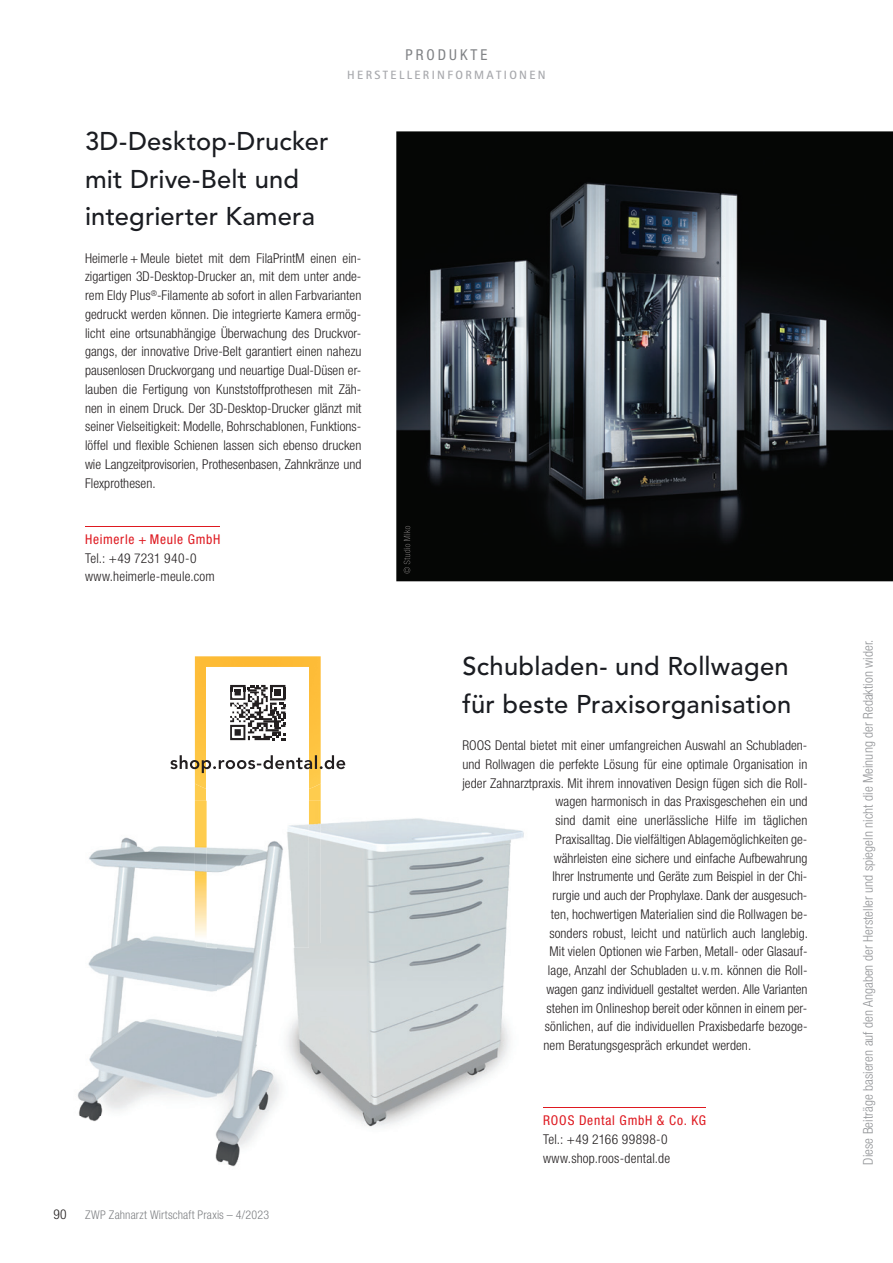
<style>
.page{position:relative;width:893px;height:1263px;background:#fff}
.page>*{position:absolute;margin:0;border:0;box-sizing:border-box;transform-origin:0 0}
.t1{font:500 25.5px/37.5px "Avenir LT Std";letter-spacing:.01em;color:#1a1c21}
.t2{font:condensed 15px "Helvetica Neue LT Std";letter-spacing:.2em;color:#808285}
.t3{font:300 condensed 13.5px/18.8px "Helvetica Neue LT Std";letter-spacing:.005em;color:#231f20}
.t4{font:300 condensed 13.5px "Helvetica Neue LT Std";letter-spacing:.005em;color:#939598}
.t5{font:condensed 13.5px "Helvetica Neue LT Std";letter-spacing:.06em;color:#de1920}
.t6{font:300 condensed 12px "Helvetica Neue LT Std";letter-spacing:.015em;color:#808285}
.t7{font:700 12px "Rotis Sans Serif";letter-spacing:.2em;color:#a8a9ad}
</style>
<div class="page">
<hr style="left:543px;top:1108px;width:162px;height:1px;background:#de1920">
<hr style="left:85px;top:526px;width:135px;height:1px;background:#de1920">
<img style="left:77px;top:801px;width:140px;height:360px">
<img style="left:269px;top:818px;width:255px;height:309px">
<img style="left:217px;top:948px;width:52px;height:219px">
<img style="left:195px;top:801px;width:126px;height:142px">
<img style="left:207px;top:801px;width:102px;height:147px">
<svg style="left:170px;top:656px;width:175px;height:145px"></svg>
<img style="left:396px;top:131px;width:497px;height:450px">
<img style="left:404px;top:526px;width:6px;height:48px">
<img style="left:230px;top:692px;width:42px;height:48px">
<p class="t2" style="left:406px;top:46px;width:83px">PRODUKTE</p>
<p class="t7" style="left:347px;top:67px;width:200px">HERSTELLERINFORMATIONEN</p>
<h1 class="t1" style="left:85px;top:123px;width:245px">3D-Desktop-Drucker mit Drive-Belt und integrierter Kamera</h1>
<p class="t3" style="left:85px;top:248px;width:278px;text-align:justify">Heimerle + Meule bietet mit dem FilaPrintM einen ein&shy;zigartigen 3D-Desktop-Drucker an, mit dem unter ande&shy;rem Eldy Plus<sup>®</sup>-Filamente ab sofort in allen Farbvarianten gedruckt werden können. Die integrierte Kamera ermög&shy;licht eine ortsunabhängige Überwachung des Druckvor&shy;gangs, der innovative Drive-Belt garantiert einen nahezu pausenlosen Druckvorgang und neuartige Dual-Düsen er&shy;lauben die Fertigung von Kunststoffprothesen mit Zäh - nen in einem Druck. Der 3D-Desktop-Drucker glänzt mit seiner Vielseitigkeit: Modelle, Bohrschablonen, Funktions&shy;löffel und exible Schienen lassen sich ebenso drucken wie Langzeitprovisorien, Prothesenbasen, Zahnkränze und Flexprothesen.</p>
<p class="t5" style="left:85px;top:531px;width:137px">Heimerle + Meule GmbH</p>
<p class="t3" style="left:85px;top:548px;width:131px">Tel.: +49 7231 940-0 www.heimerle-meule.com</p>
<p class="t3" style="left:54px;top:1204px;width:14px">90</p>
<p class="t6" style="left:85px;top:1208px;width:186px">ZWP Zahnarzt Wirtschaft Praxis – 4/2023</p>
<h1 class="t1" style="left:462px;top:648px;width:330px">Schubladen- und Rollwagen für beste Praxisorganisation</h1>
<p class="t3" style="left:462px;top:736px;width:346px">ROOS Dental bietet mit einer umfangreichen Auswahl an Schubladen-</p>
<p class="t3" style="left:462px;top:754px;width:347px">und Rollwagen die perfekte Lösung für eine optimale Organisation in</p>
<p class="t3" style="left:462px;top:773px;width:347px">jeder Zahnarztpraxis. Mit ihrem innovativen Design fügen sich die Roll-</p>
<p class="t3" style="left:555px;top:792px;width:254px">wagen harmonisch in das Praxisgeschehen ein und</p>
<p class="t3" style="left:555px;top:811px;width:253px">sind damit eine unerlässliche Hilfe im täglichen</p>
<p class="t3" style="left:555px;top:830px;width:253px">Praxisalltag. Die vielfältigen Ablagemöglichkeiten ge-</p>
<p class="t3" style="left:554px;top:848px;width:255px">währleisten eine sichere und einfache Aufbewahrung</p>
<p class="t3" style="left:552px;top:867px;width:256px">Ihrer Instrumente und Geräte zum Beispiel in der Chi-</p>
<p class="t3" style="left:552px;top:886px;width:257px">rurgie und auch der Prophylaxe. Dank der ausgesuch-</p>
<p class="t3" style="left:551px;top:905px;width:258px">ten, hochwertigen Materialien sind die Rollwagen be-</p>
<p class="t3" style="left:549px;top:923px;width:260px">sonders robust, leicht und natürlich auch langlebig.</p>
<p class="t3" style="left:549px;top:942px;width:260px">Mit vielen Optionen wie Farben, Metall- oder Glasauf-</p>
<p class="t3" style="left:548px;top:961px;width:261px">lage, Anzahl der Schubladen u. v. m. können die Roll-</p>
<p class="t3" style="left:546px;top:980px;width:263px">wagen ganz individuell gestaltet werden. Alle Varianten</p>
<p class="t3" style="left:546px;top:998px;width:262px">stehen im Onlineshop bereit oder können in einem per-</p>
<p class="t3" style="left:545px;top:1017px;width:264px">sönlichen, auf die individuellen Praxisbedarfe bezoge-</p>
<p class="t3" style="left:543px;top:1036px;width:209px">nem Beratungsgespräch erkundet werden.</p>
<p class="t5" style="left:543px;top:1112px;width:165px">ROOS Dental GmbH &amp; Co. KG</p>
<p class="t3" style="left:543px;top:1129px;width:129px">Tel.: +49 2166 99898-0 www.shop.roos-dental.de</p>
<p class="t4" style="left:860px;top:1164px;width:527px;rotate:-90deg">Diese Beiträge basieren auf den Angaben der Hersteller und spiegeln nicht die Meinung der Redaktion wider.</p>
</div>
